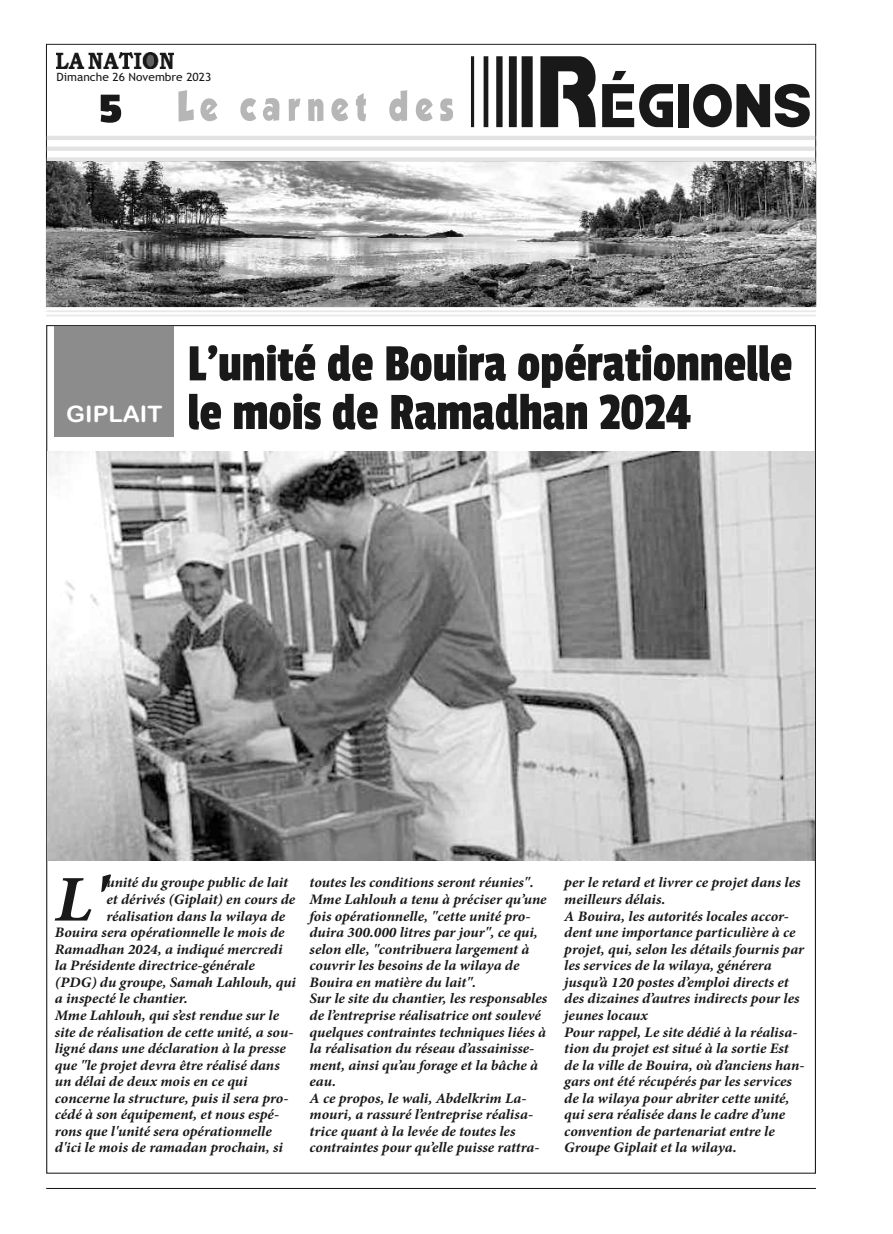
<style>
.page{position:relative;width:893px;height:1234px;background:#fff}
.page>*{position:absolute;margin:0;border:0;box-sizing:border-box;transform-origin:0 0}
.t1{font:67.2px "Bamf";color:#191919;scale:.89 1}
.t2{font:italic 700 65.25px "Minion Pro";color:#191919;scale:1.05 1}
.t3{font:54.75px "Passion One";color:#191919;scale:.93 1}
.t4{font:44.4px "Passion One";color:#191919;scale:1.27 1}
.t5{font:22.8px "Arial Rounded MT Bold";color:#fff;scale:1.05 1}
.t6{font:italic 700 14.55px/16.5px "Minion Pro";letter-spacing:-.005em;color:#191919;scale:1.05 1}
.t7{font:11.4px "Trebuchet MS";color:#191919;scale:1.05 1}
.s1{font-size:110.7px}
</style>
<div class="page">
<hr style="left:46px;top:1187px;width:770px;height:1px;background:#191919">
<img style="left:47px;top:451px;width:768px;height:408px">
<hr style="left:46px;top:306px;width:770px;height:2px;background:#e8e8e8">
<hr style="left:46px;top:310px;width:770px;height:2px;background:#e8e8e8">
<hr style="left:46px;top:314px;width:770px;height:2px;background:#e8e8e8">
<img style="left:46px;top:161px;width:770px;height:145px">
<img style="left:56px;top:53px;width:117px;height:16px">
<svg style="left:178px;top:90px;width:229px;height:32px"></svg>
<hr style="left:47px;top:157px;width:768px;height:4px;background:#e3e3e3">
<hr style="left:47px;top:136px;width:768px;height:4px;background:#e3e3e3">
<div style="left:47px;top:146px;width:768px;height:5px;background:#e3e3e3"></div>
<div style="left:55px;top:326px;width:119px;height:111px;background:#8c8c8c"></div>
<p class="t7" style="left:56px;top:70px;width:149px">Dimanche 26 Novembre 2023</p>
<h3 class="t4" style="left:99px;top:85px;width:20px">5</h3>
<h1 class="t1" style="left:467px;top:71px;width:389px"><span class="s1">R</span>ÉGIONS</h1>
<h3 class="t3" style="left:188px;top:334px;width:652px">L'unité de Bouira opérationnelle</h3>
<h3 class="t5" style="left:66px;top:400px;width:93px">GIPLAIT</h3>
<h3 class="t3" style="left:188px;top:383px;width:542px">le mois de Ramadhan 2024</h3>
<h2 class="t2" style="left:55px;top:875px;width:51px">L'</h2>
<p class="t6" style="left:106px;top:875px;width:174px">unité du groupe public de lait</p>
<p class="t6" style="left:106px;top:892px;width:181px">et dérivés (Giplait) en cours de</p>
<p class="t6" style="left:106px;top:908px;width:172px">réalisation dans la wilaya de</p>
<p class="t6" style="left:55px;top:925px;width:220px">Bouira sera opérationnelle le mois de</p>
<p class="t6" style="left:55px;top:941px;width:218px">Ramadhan 2024, a indiqué mercredi</p>
<p class="t6" style="left:55px;top:958px;width:192px">la Présidente directrice-générale</p>
<p class="t6" style="left:55px;top:974px;width:231px">(PDG) du groupe, Samah Lahlouh, qui</p>
<p class="t6" style="left:55px;top:991px;width:128px">a inspecté le chantier.</p>
<p class="t6" style="left:55px;top:1008px;width:215px">Mme Lahlouh, qui s’est rendue sur le</p>
<p class="t6" style="left:55px;top:1024px;width:229px">site de réalisation de cette unité, a sou-</p>
<p class="t6" style="left:55px;top:1041px;width:221px">ligné dans une déclaration à la presse</p>
<p class="t6" style="left:55px;top:1057px;width:216px">que "le projet devra être réalisé dans</p>
<p class="t6" style="left:55px;top:1074px;width:185px">un délai de deux mois en ce qui</p>
<p class="t6" style="left:55px;top:1090px;width:224px">concerne la structure, puis il sera pro-</p>
<p class="t6" style="left:55px;top:1107px;width:215px">cédé à son équipement, et nous espé-</p>
<p class="t6" style="left:55px;top:1123px;width:208px">rons que l'unité sera opérationnelle</p>
<p class="t6" style="left:55px;top:1140px;width:219px">d'ici le mois de ramadan prochain, si</p>
<p class="t6" style="left:310px;top:875px;width:228px">toutes les conditions seront réunies".<br>Mme Lahlouh a tenu à préciser qu’une fois opérationnelle, "cette unité pro&shy;duira 300.000 litres par jour", ce qui, selon elle, "contribuera largement à couvrir les besoins de la wilaya de Bouira en matière du lait".<br>Sur le site du chantier, les responsables de l’entreprise réalisatrice ont soulevé quelques contraintes techniques liées à la réalisation du réseau d’assainisse&shy;ment, ainsi qu’au forage et la bâche à eau.<br>A ce propos, le wali, Abdelkrim La&shy;mouri, a rassuré l’entreprise réalisa&shy;trice quant à la levée de toutes les contraintes pour qu’elle puisse rattra-</p>
<p class="t6" style="left:564px;top:875px;width:230px">per le retard et livrer ce projet dans les meilleurs délais.<br>A Bouira, les autorités locales accor&shy;dent une importance particulière à ce projet, qui, selon les détails fournis par les services de la wilaya, générera jusqu’à 120 postes d’emploi directs et des dizaines d’autres indirects pour les jeunes locaux<br>Pour rappel, Le site dédié à la réalisa&shy;tion du projet est situé à la sortie Est de la ville de Bouira, où d’anciens han&shy;gars ont été récupérés par les services de la wilaya pour abriter cette unité, qui sera réalisée dans le cadre d’une convention de partenariat entre le Groupe Giplait et la wilaya.</p>
</div>
